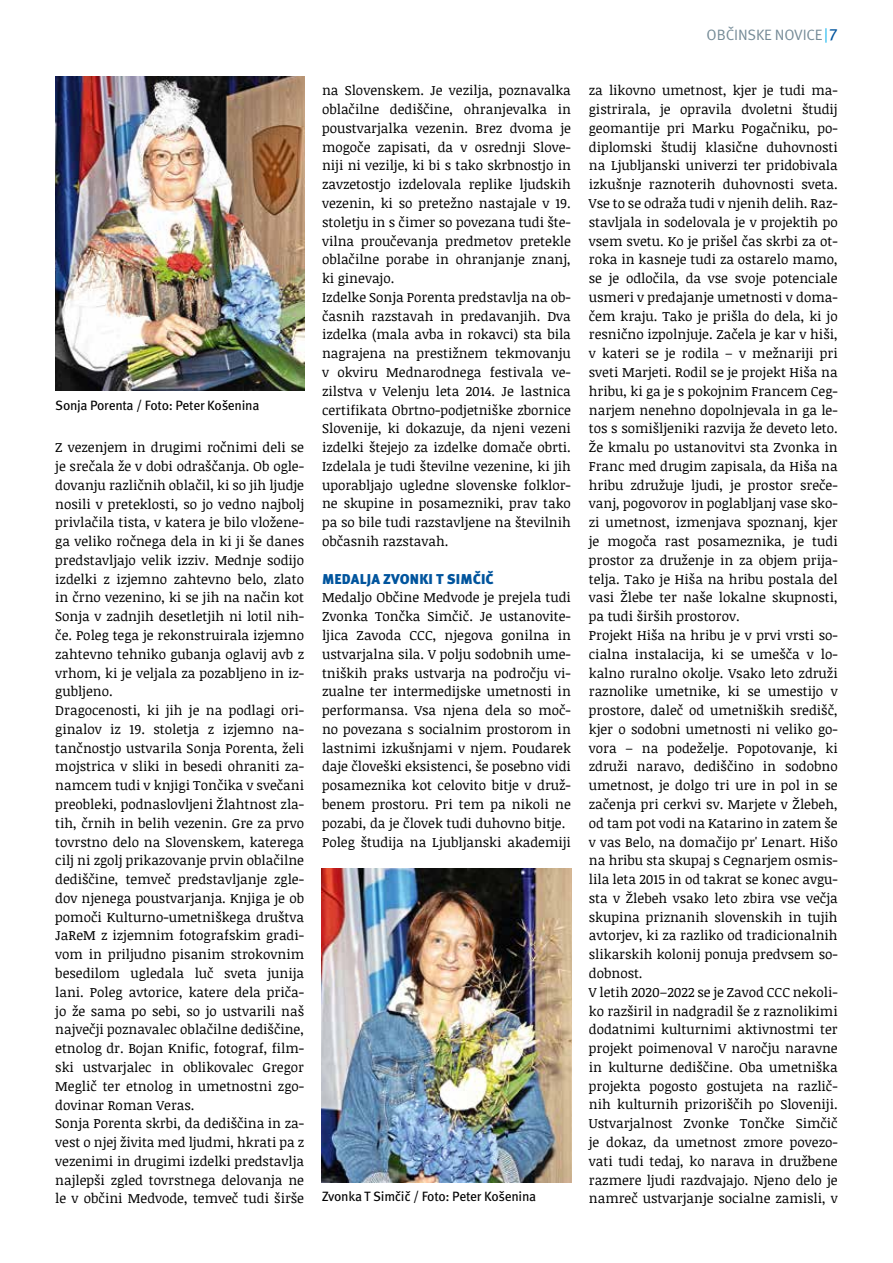
<style>
.page{position:relative;width:893px;height:1263px;background:#fff}
.page>*{position:absolute;margin:0;border:0;box-sizing:border-box;transform-origin:0 0}
.t1{font:15px "Meta Pro";letter-spacing:-.01em;color:#748a96}
.t2{font:900 14.25px "Meta Pro";letter-spacing:.01em;color:#00549d}
.t3{font:13.5px/18.8px "Noticia Text";color:#000}
.t4{font:13.5px "Meta Pro";letter-spacing:-.02em;color:#000}
.s1{font-size:16.5px;color:#00549d}
</style>
<div class="page">
<svg style="left:825px;top:28px;width:1px;height:15px"></svg>
<img style="left:55px;top:77px;width:250px;height:314px">
<img style="left:322px;top:868px;width:249px;height:315px">
<p class="t4" style="left:55px;top:396px;width:206px">Sonja Porenta / Foto: Peter Košenina</p>
<p class="t3" style="left:55px;top:438px;width:250px">Z vezenjem in drugimi ročnimi deli se je srečala že v dobi odraščanja. Ob ogle&shy;dovanju različnih oblačil, ki so jih ljudje nosili v preteklosti, so jo vedno najbolj privlačila tista, v katera je bilo vložene&shy;ga veliko ročnega dela in ki ji še danes predstavljajo velik izziv. Mednje sodijo izdelki z izjemno zahtevno belo, zlato in črno vezenino, ki se jih na način kot Sonja v zadnjih desetletjih ni lotil nih&shy;če. Poleg tega je rekonstruirala izjemno zahtevno tehniko gubanja oglavij avb z vrhom, ki je veljala za pozabljeno in iz&shy;gubljeno.<br>Dragocenosti, ki jih je na podlagi ori&shy;ginalov iz 19. stoletja z izjemno na&shy;tančnostjo ustvarila Sonja Porenta, želi mojstrica v sliki in besedi ohraniti za&shy;namcem tudi v knjigi Tončika v svečani preobleki, podnaslovljeni Žlahtnost zla&shy;tih, črnih in belih vezenin. Gre za prvo tovrstno delo na Slovenskem, katerega cilj ni zgolj prikazovanje prvin oblačilne dediščine, temveč predstavljanje zgle&shy;dov njenega poustvarjanja. Knjiga je ob pomoči Kulturno-umetniškega društva JaReM z izjemnim fotografskim gradi&shy;vom in priljudno pisanim strokovnim besedilom ugledala luč sveta junija lani. Poleg avtorice, katere dela priča&shy;jo že sama po sebi, so jo ustvarili naš največji poznavalec oblačilne dediščine, etnolog dr. Bojan Knific, fotograf, film&shy;ski ustvarjalec in oblikovalec Gregor Meglič ter etnolog in umetnostni zgo&shy;dovinar Roman Veras.<br>Sonja Porenta skrbi, da dediščina in za&shy;vest o njej živita med ljudmi, hkrati pa z vezenimi in drugimi izdelki predstavlja najlepši zgled tovrstnega delovanja ne le v občini Medvode, temveč tudi širše</p>
<p class="t1" style="left:707px;top:25px;width:133px">OBČINSKE NOVICE <span class="s1">7</span></p>
<p class="t3" style="left:322px;top:81px;width:250px">na Slovenskem. Je vezilja, poznavalka oblačilne dediščine, ohranjevalka in poustvarjalka vezenin. Brez dvoma je mogoče zapisati, da v osrednji Slove&shy;niji ni vezilje, ki bi s tako skrbnostjo in zavzetostjo izdelovala replike ljudskih vezenin, ki so pretežno nastajale v 19. stoletju in s čimer so povezana tudi šte&shy;vilna proučevanja predmetov pretekle oblačilne porabe in ohranjanje znanj, ki ginevajo.<br>Izdelke Sonja Porenta predstavlja na ob&shy;časnih razstavah in predavanjih. Dva izdelka (mala avba in rokavci) sta bila nagrajena na prestižnem tekmovanju v okviru Mednarodnega festivala ve&shy;zilstva v Velenju leta 2014. Je lastnica certifikata Obrtno-podjetniške zbornice Slovenije, ki dokazuje, da njeni vezeni izdelki štejejo za izdelke domače obrti.<br>Izdelala je tudi številne vezenine, ki jih uporabljajo ugledne slovenske folklor&shy;ne skupine in posamezniki, prav tako pa so bile tudi razstavljene na številnih občasnih razstavah.</p>
<p class="t2" style="left:322px;top:570px;width:173px">MEDALJA ZVONKI T SIMČIČ</p>
<p class="t3" style="left:322px;top:588px;width:250px">Medaljo Občine Medvode je prejela tudi Zvonka Tončka Simčič. Je ustanovite&shy;ljica Zavoda CCC, njegova gonilna in ustvarjalna sila. V polju sodobnih ume&shy;tniških praks ustvarja na področju vi&shy;zualne ter intermedijske umetnosti in performansa. Vsa njena dela so moč&shy;no povezana s socialnim prostorom in lastnimi izkušnjami v njem. Poudarek daje človeški eksistenci, še posebno vidi posameznika kot celovito bitje v druž&shy;benem prostoru. Pri tem pa nikoli ne pozabi, da je človek tudi duhovno bitje.<br>Poleg študija na Ljubljanski akademiji</p>
<p class="t4" style="left:322px;top:1188px;width:216px">Zvonka T Simčič / Foto: Peter Košenina</p>
<p class="t3" style="left:589px;top:81px;width:250px">za likovno umetnost, kjer je tudi ma&shy;gistrirala, je opravila dvoletni študij geomantije pri Marku Pogačniku, po&shy;diplomski študij klasične duhovnosti na Ljubljanski univerzi ter pridobivala izkušnje raznoterih duhovnosti sveta.<br>Vse to se odraža tudi v njenih delih. Raz&shy;stavljala in sodelovala je v projektih po vsem svetu. Ko je prišel čas skrbi za ot&shy;roka in kasneje tudi za ostarelo mamo, se je odločila, da vse svoje potenciale usmeri v predajanje umetnosti v doma&shy;čem kraju. Tako je prišla do dela, ki jo resnično izpolnjuje. Začela je kar v hiši, v kateri se je rodila – v mežnariji pri sveti Marjeti. Rodil se je projekt Hiša na hribu, ki ga je s pokojnim Francem Ceg&shy;narjem nenehno dopolnjevala in ga le&shy;tos s somišljeniki razvija že deveto leto.<br>Že kmalu po ustanovitvi sta Zvonka in Franc med drugim zapisala, da Hiša na hribu združuje ljudi, je prostor sreče&shy;vanj, pogovorov in poglabljanj vase sko&shy;zi umetnost, izmenjava spoznanj, kjer je mogoča rast posameznika, je tudi prostor za druženje in za objem prija&shy;telja. Tako je Hiša na hribu postala del vasi Žlebe ter naše lokalne skupnosti, pa tudi širših prostorov.<br>Projekt Hiša na hribu je v prvi vrsti so&shy;cialna instalacija, ki se umešča v lo&shy;kalno ruralno okolje. Vsako leto združi raznolike umetnike, ki se umestijo v prostore, daleč od umetniških središč, kjer o sodobni umetnosti ni veliko go&shy;vora – na podeželje. Popotovanje, ki združi naravo, dediščino in sodobno umetnost, je dolgo tri ure in pol in se začenja pri cerkvi sv. Marjete v Žlebeh, od tam pot vodi na Katarino in zatem še v vas Belo, na domačijo pr' Lenart. Hišo na hribu sta skupaj s Cegnarjem osmis&shy;lila leta 2015 in od takrat se konec avgu&shy;sta v Žlebeh vsako leto zbira vse večja skupina priznanih slovenskih in tujih avtorjev, ki za razliko od tradicionalnih slikarskih kolonij ponuja predvsem so&shy;dobnost.<br>V letih 2020–2022 se je Zavod CCC nekoli&shy;ko razširil in nadgradil še z raznolikimi dodatnimi kulturnimi aktivnostmi ter projekt poimenoval V naročju naravne in kulturne dediščine. Oba umetniška projekta pogosto gostujeta na različ&shy;nih kulturnih prizoriščih po Sloveniji.<br>Ustvarjalnost Zvonke Tončke Simčič je dokaz, da umetnost zmore povezo&shy;vati tudi tedaj, ko narava in družbene razmere ljudi razdvajajo. Njeno delo je namreč ustvarjanje socialne zamisli, v</p>
</div>
